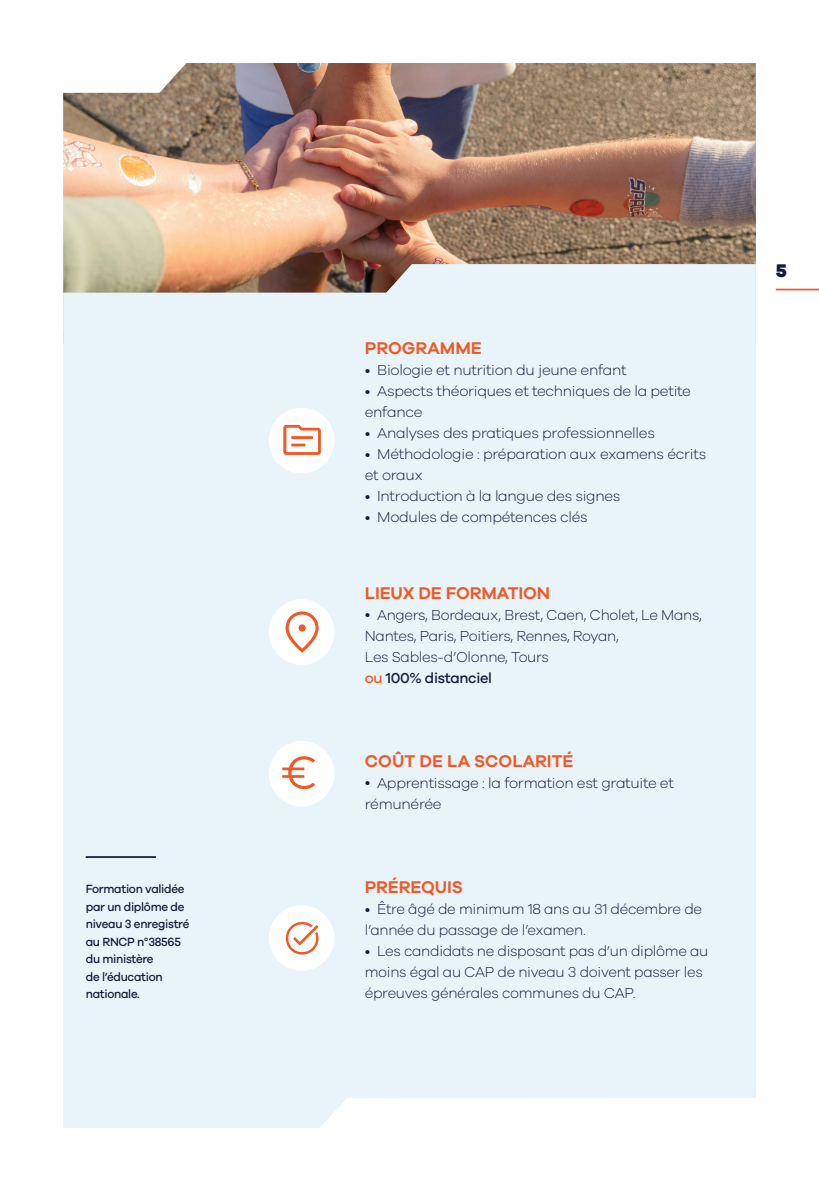
<style>
.page{position:relative;width:819px;height:1191px;background:#fff}
.page>*{position:absolute;margin:0;border:0;box-sizing:border-box;transform-origin:0 0}
.t1{font:800 18.9px "Galano Grotesque";color:#151a3b}
.Titre_3{font:600 17.5px "Galano Grotesque";letter-spacing:-.01em;color:#ef5927}
.Titre_3-2{font:300 14.88px/21px "Galano Grotesque";letter-spacing:-.02em;color:#151a3b}
.Titre_3-3{font:500 14.88px "Galano Grotesque";letter-spacing:-.02em;color:#151a3b}
.t2{font:500 12.25px/17.5px "Galano Grotesque";letter-spacing:-.025em;color:#151a3b;scale:.95 1}
.s1{color:#ef5927}
</style>
<div class="page">
<hr style="left:775px;top:289px;width:44px;height:1px;background:#ef5927">
<img style="left:63px;top:63px;width:693px;height:230px">
<div style="left:63px;top:293px;width:693px;height:835px;background:#e8f4f9"></div>
<div style="left:269px;top:408px;width:65px;height:65px;background:#fff;border-radius:50%"></div>
<div style="left:269px;top:599px;width:65px;height:66px;background:#fff;border-radius:50%"></div>
<svg style="left:285px;top:611px;width:33px;height:41px"></svg>
<div style="left:269px;top:905px;width:65px;height:66px;background:#fff;border-radius:50%"></div>
<svg style="left:286px;top:922px;width:32px;height:32px"></svg>
<svg style="left:283px;top:425px;width:38px;height:30px"></svg>
<div style="left:269px;top:741px;width:65px;height:65px;background:#fff;border-radius:50%"></div>
<svg style="left:282px;top:756px;width:33px;height:33px"></svg>
<hr style="left:86px;top:856px;width:70px;height:2px;background:#151a3b">
<div style="left:385px;top:264px;width:371px;height:30px;background:#e8f4f9"></div>
<p class="t2" style="left:86px;top:880px;width:111px">Formation validée par un diplôme de niveau 3 enregistré au RNCP n°38565 du ministère<br>de l’éducation nationale.</p>
<p class="Titre_3" style="left:365px;top:337px;width:119px">PROGRAMME</p>
<p class="Titre_3-2" style="left:365px;top:359px;width:263px">• Biologie et nutrition du jeune enfant</p>
<p class="Titre_3-2" style="left:365px;top:380px;width:327px">• Aspects théoriques et techniques de la petite enfance</p>
<p class="Titre_3-2" style="left:365px;top:422px;width:291px">• Analyses des pratiques professionnelles</p>
<p class="Titre_3-2" style="left:365px;top:443px;width:343px">• Méthodologie : préparation aux examens écrits et oraux</p>
<p class="Titre_3-2" style="left:365px;top:485px;width:257px">• Introduction à la langue des signes</p>
<p class="Titre_3-2" style="left:365px;top:506px;width:224px">• Modules de compétences clés</p>
<p class="Titre_3" style="left:365px;top:582px;width:187px">LIEUX DE FORMATION</p>
<p class="Titre_3-2" style="left:365px;top:604px;width:338px">• Angers, Bordeaux, Brest, Caen, Cholet, Le Mans,<br>Nantes, Paris, Poitiers, Rennes, Royan,<br>Les Sables-d’Olonne, Tours</p>
<p class="Titre_3-3" style="left:365px;top:669px;width:129px"><span class="s1">ou</span> 100% distanciel</p>
<p class="Titre_3" style="left:365px;top:750px;width:210px">COÛT DE LA SCOLARITÉ</p>
<p class="Titre_3-2" style="left:365px;top:772px;width:310px">• Apprentissage : la formation est gratuite et rémunérée</p>
<p class="Titre_3" style="left:365px;top:876px;width:100px">PRÉREQUIS</p>
<p class="Titre_3-2" style="left:365px;top:898px;width:339px">• Être âgé de minimum 18 ans au 31 décembre de l’année du passage de l’examen.</p>
<p class="Titre_3-2" style="left:365px;top:940px;width:345px">• Les candidats ne disposant pas d’un diplôme au moins égal au CAP de niveau 3 doivent passer les épreuves générales communes du CAP.</p>
<p class="t1" style="left:775px;top:259px;width:13px">5</p>
</div>
